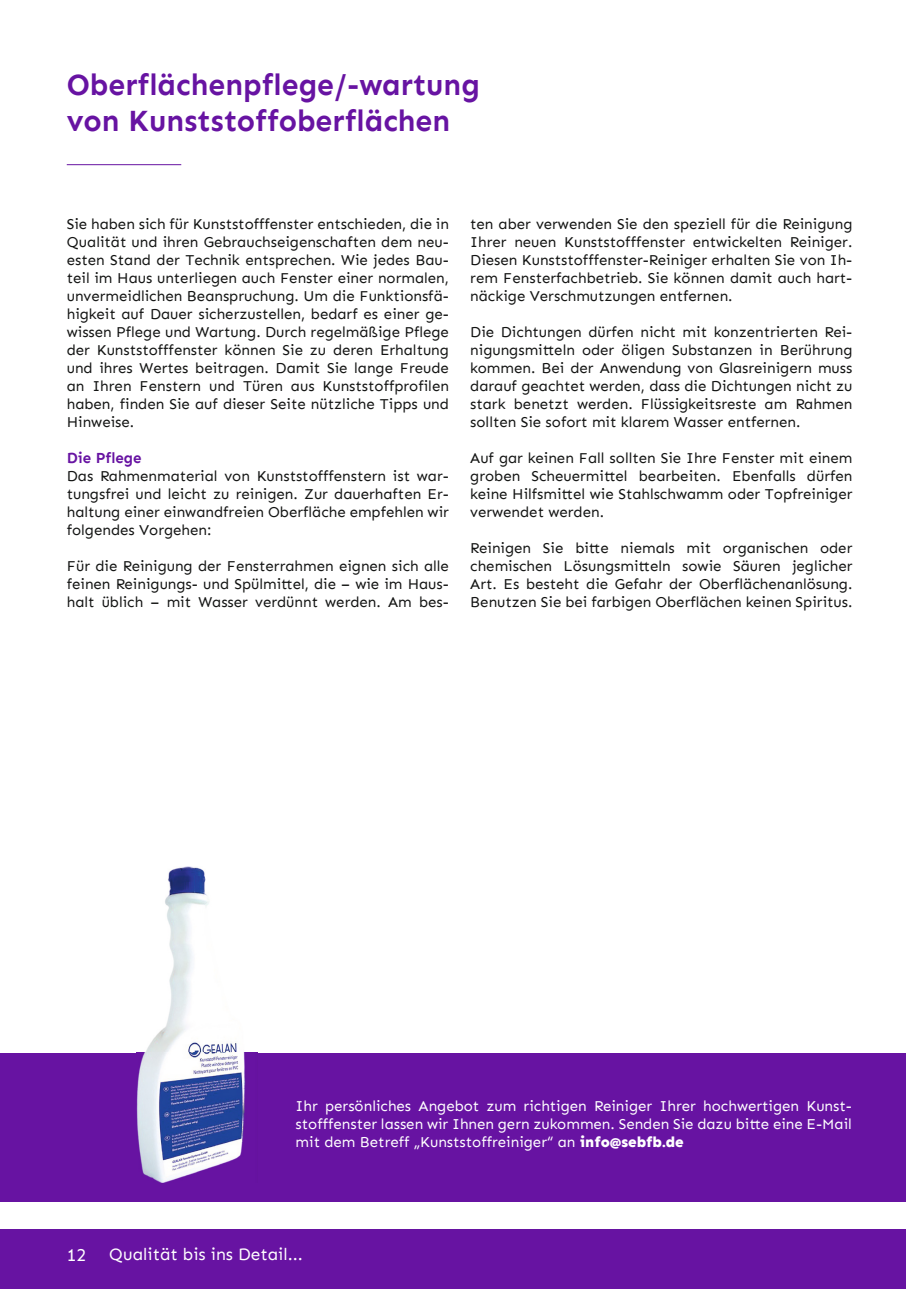
<style>
.page{position:relative;width:906px;height:1289px;background:#fff}
.page>*{position:absolute;margin:0;border:0;box-sizing:border-box;transform-origin:0 0}
.t1{font:700 30px/36px "Sen";color:#6713a2}
.t2{font:18px "Sen";color:#fff}
.t3{font:17.25px "Sen";color:#fff}
.t4{font:15px/18px "Sen";color:#131413;text-align:justify}
.t5{font:15px/18px "Sen";color:#fff;text-align:justify}
.t6{font:700 15px "Sen";color:#6713a2}
.s1{font-weight:800}
</style>
<div class="page">
<div style="left:0;top:1229px;width:906px;height:59px;background:#6713a2"></div>
<hr style="left:67px;top:164px;width:114px;height:1px;background:#6713a2">
<div style="left:0;top:1052px;width:906px;height:149px;background:#6713a2"></div>
<img style="left:137px;top:866px;width:109px;height:315px">
<h1 class="t1" style="left:67px;top:67px;width:415px">Oberflächenpflege/-wartung von Kunststoffoberflächen</h1>
<p class="t4" style="left:67px;top:215px;width:384px">Sie haben sich für Kunststofffenster entschieden, die in Qualität und ihren Gebrauchseigenschaften dem neu&shy;esten Stand der Technik entsprechen. Wie jedes Bau&shy;teil im Haus unterliegen auch Fenster einer normalen, unvermeidlichen Beanspruchung. Um die Funktionsfä&shy;higkeit auf Dauer sicherzustellen, bedarf es einer ge&shy;wissen Pflege und Wartung. Durch regelmäßige Pflege der Kunststofffenster können Sie zu deren Erhaltung und ihres Wertes beitragen. Damit Sie lange Freude an Ihren Fenstern und Türen aus Kunststoffprofilen haben, finden Sie auf dieser Seite nützliche Tipps und Hinweise.</p>
<p class="t6" style="left:67px;top:449px;width:76px">Die Pflege</p>
<p class="t4" style="left:67px;top:467px;width:384px">Das Rahmenmaterial von Kunststofffenstern ist war&shy;tungsfrei und leicht zu reinigen. Zur dauerhaften Er&shy;haltung einer einwandfreien Oberfläche empfehlen wir folgendes Vorgehen:</p>
<p class="t4" style="left:67px;top:557px;width:384px">Für die Reinigung der Fensterrahmen eignen sich alle feinen Reinigungs- und Spülmittel, die – wie im Haus&shy;halt üblich – mit Wasser verdünnt werden. Am bes-</p>
<p class="t4" style="left:470px;top:215px;width:384px">ten aber verwenden Sie den speziell für die Reinigung Ihrer neuen Kunststofffenster entwickelten Reiniger.<br>Diesen Kunststofffenster-Reiniger erhalten Sie von Ih&shy;rem Fensterfachbetrieb. Sie können damit auch hart&shy;näckige Verschmutzungen entfernen.</p>
<p class="t4" style="left:470px;top:323px;width:384px">Die Dichtungen dürfen nicht mit konzentrierten Rei&shy;nigungsmitteln oder öligen Substanzen in Berührung kommen. Bei der Anwendung von Glasreinigern muss darauf geachtet werden, dass die Dichtungen nicht zu stark benetzt werden. Flüssigkeitsreste am Rahmen sollten Sie sofort mit klarem Wasser entfernen.</p>
<p class="t4" style="left:470px;top:449px;width:384px">Auf gar keinen Fall sollten Sie Ihre Fenster mit einem groben Scheuermittel bearbeiten. Ebenfalls dürfen keine Hilfsmittel wie Stahlschwamm oder Topfreiniger verwendet werden.</p>
<p class="t4" style="left:470px;top:539px;width:384px">Reinigen Sie bitte niemals mit organischen oder chemischen Lösungsmitteln sowie Säuren jeglicher Art. Es besteht die Gefahr der Oberflächenanlösung.<br>Benutzen Sie bei farbigen Oberflächen keinen Spiritus.</p>
<p class="t5" style="left:296px;top:1097px;width:558px">Ihr persönliches Angebot zum richtigen Reiniger Ihrer hochwertigen Kunst&shy;stofffenster lassen wir Ihnen gern zukommen. Senden Sie dazu bitte eine E-Mail mit dem Betreff „Kunststoffreiniger“ an <span class="s1">info@sebfb.de</span></p>
<p class="t2" style="left:67px;top:1244px;width:21px">12</p>
<p class="t3" style="left:109px;top:1243px;width:195px">Qualität bis ins Detail...</p>
</div>
